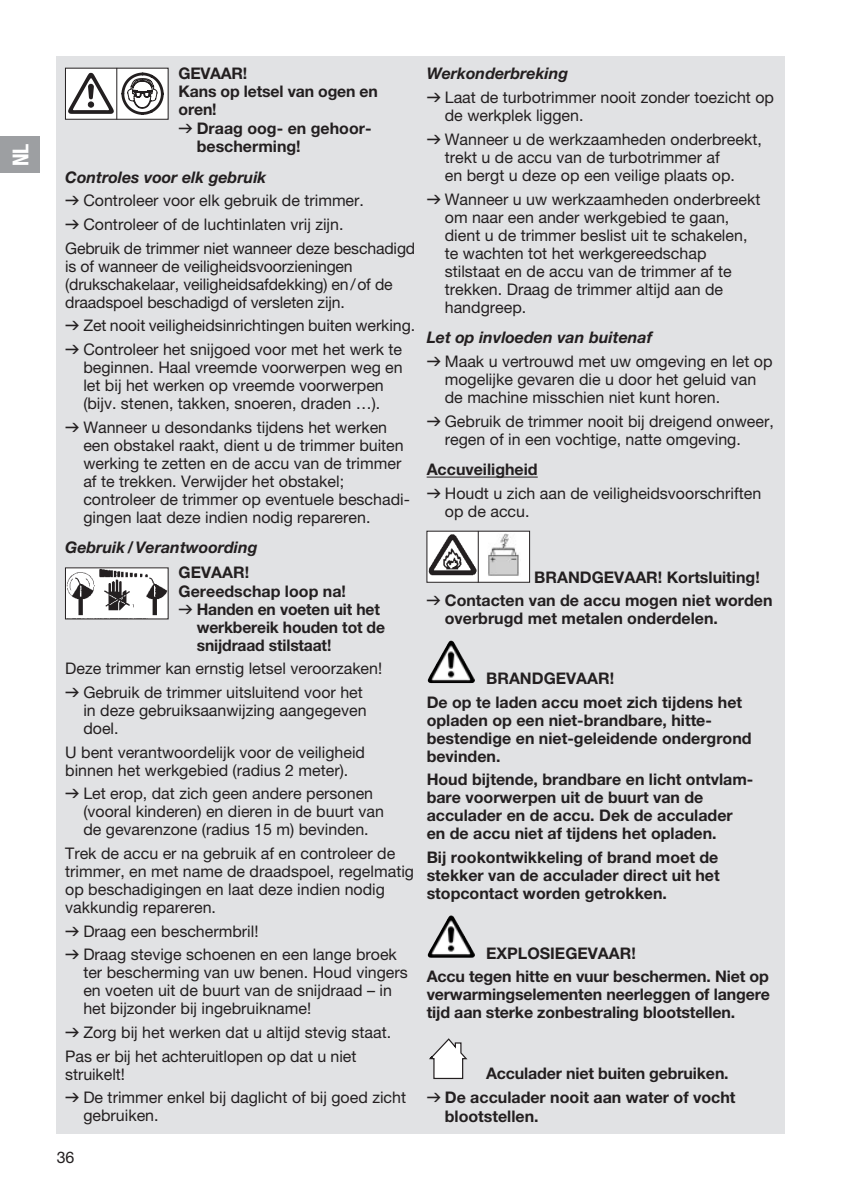
<style>
.page{position:relative;width:842px;height:1191px;background:#fff}
.page>*{position:absolute;margin:0;border:0;box-sizing:border-box;transform-origin:0 0}
.t1{font:22px "GARDENA Pro Bo Cond";color:#fff}
.t2{font:16px/18px "GARDENA Pro";color:#231f20}
.t3{font:700 16px/18px "GARDENA Pro";color:#231f20}
.t4{font:italic 700 16px "GARDENA Pro";color:#231f20}
.s1{font-family:"Formdruck";font-weight:400}
.s2{font-weight:700;font-style:italic}
.s3{font-family:"Formdruck"}
.s4{font-weight:700}
</style>
<div class="page">
<div style="left:57px;top:57px;width:728px;height:1077px;background:#e1e2e4"></div>
<div style="left:65px;top:68px;width:103px;height:51px;background:#fff"></div>
<hr style="left:116px;top:68px;width:1px;height:51px;background:#231f20">
<svg style="left:68px;top:73px;width:46px;height:41px"></svg>
<svg style="left:121px;top:73px;width:43px;height:42px"></svg>
<img style="left:67px;top:569px;width:99px;height:48px">
<div style="left:65px;top:567px;width:103px;height:52px;border:1px solid #231f20"></div>
<hr style="left:427px;top:477px;width:111px;height:1px;background:#231f20">
<div style="left:427px;top:531px;width:103px;height:51px;background:#fff"></div>
<div style="left:427px;top:531px;width:103px;height:51px;border:1px solid #231f20"></div>
<hr style="left:478px;top:531px;width:1px;height:51px;background:#231f20">
<img style="left:427px;top:531px;width:51px;height:51px">
<img style="left:488px;top:534px;width:31px;height:42px">
<img style="left:427px;top:641px;width:48px;height:42px">
<img style="left:427px;top:915px;width:47px;height:43px">
<svg style="left:429px;top:1038px;width:39px;height:41px"></svg>
<div style="left:0;top:137px;width:40px;height:36px;background:#9d9fa2"></div>
<h1 class="t1" style="left:7px;top:166px;width:24px;rotate:-90deg">NL</h1>
<p class="t3" style="left:179px;top:64px;width:70px">GEVAAR!</p>
<p class="t3" style="left:179px;top:82px;width:201px">Kans op letsel van ogen en</p>
<p class="t3" style="left:179px;top:100px;width:40px">oren!</p>
<p class="t3" style="left:179px;top:118px;width:193px"><span class="s1">v</span> Draag oog- en gehoor-</p>
<p class="t3" style="left:197px;top:136px;width:105px">bescherming!</p>
<p class="t2" style="left:65px;top:165px;width:352px;line-height:23.6px"><span class="s2">Controles voor elk gebruik<br></span><span class="s3">v</span> Controleer voor elk gebruik de trimmer.<br><span class="s3">v</span> Controleer of de luchtinlaten vrij zijn.<br>Gebruik de trimmer niet wanneer deze beschadigd</p>
<p class="t2" style="left:65px;top:257px;width:329px">is of wanneer de veiligheidsvoorzieningen (drukschakelaar, veiligheidsafdekking) en/of de draadspoel beschadigd of versleten zijn.</p>
<p class="t2" style="left:65px;top:313px;width:352px;line-height:23.6px"><span class="s3">v</span> Zet nooit veiligheidsinrichtingen buiten werking. <span class="s3">v</span> Controleer het snijgoed voor met het werk te</p>
<p class="t2" style="left:83px;top:358px;width:321px">beginnen. Haal vreemde voorwerpen weg en let bij het werken op vreemde voorwerpen (bijv. stenen, takken, snoeren, draden …).</p>
<p class="t2" style="left:83px;top:418px;width:328px;text-indent:-18px"><span class="s3">v</span> Wanneer u desondanks tijdens het werken een obstakel raakt, dient u de trimmer buiten werking te zetten en de accu van de trimmer af te trekken. Verwijder het obstakel; controleer de trimmer op eventuele beschadi&shy;gingen laat deze indien nodig repareren.</p>
<p class="t4" style="left:65px;top:538px;width:194px">Gebruik/Verantwoording</p>
<p class="t3" style="left:179px;top:563px;width:72px">GEVAAR!</p>
<p class="t3" style="left:179px;top:581px;width:169px">Gereedschap loop na!</p>
<p class="t3" style="left:179px;top:599px;width:203px"><span class="s1">v</span> Handen en voeten uit het</p>
<p class="t3" style="left:197px;top:617px;width:190px">werkbereik houden tot de</p>
<p class="t3" style="left:197px;top:635px;width:136px">snijdraad stilstaat!</p>
<p class="t2" style="left:65px;top:656px;width:319px;line-height:23.6px">Deze trimmer kan ernstig letsel veroorzaken! <span class="s3">v</span> Gebruik de trimmer uitsluitend voor het</p>
<p class="t2" style="left:83px;top:701px;width:285px">in deze gebruiksaanwijzing aangegeven doel.</p>
<p class="t2" style="left:65px;top:742px;width:301px">U bent verantwoordelijk voor de veiligheid binnen het werkgebied (radius 2 meter).</p>
<p class="t2" style="left:83px;top:784px;width:302px;text-indent:-18px"><span class="s3">v</span> Let erop, dat zich geen andere personen (vooral kinderen) en dieren in de buurt van de gevarenzone (radius 15 m) bevinden.</p>
<p class="t2" style="left:65px;top:844px;width:350px">Trek de accu er na gebruik af en controleer de trimmer, en met name de draadspoel, regelmatig op beschadigingen en laat deze indien nodig vakkundig repareren.</p>
<p class="t2" style="left:65px;top:919px;width:333px;line-height:23.6px"><span class="s3">v</span> Draag een beschermbril!<br><span class="s3">v</span> Draag stevige schoenen en een lange broek</p>
<p class="t2" style="left:83px;top:963px;width:326px">ter bescherming van uw benen. Houd vingers en voeten uit de buurt van de snijdraad – in het bijzonder bij ingebruikname!</p>
<p class="t2" style="left:65px;top:1020px;width:328px;line-height:23.6px"><span class="s3">v</span> Zorg bij het werken dat u altijd stevig staat.<br>Pas er bij het achteruitlopen op dat u niet</p>
<p class="t2" style="left:65px;top:1062px;width:342px;line-height:23.6px">struikelt!<br><span class="s3">v</span> De trimmer enkel bij daglicht of bij goed zicht</p>
<p class="t2" style="left:83px;top:1106px;width:77px">gebruiken.</p>
<p class="t2" style="left:57px;top:1147px;width:19px">36</p>
<p class="t2" style="left:427px;top:62px;width:349px;line-height:23.6px"><span class="s2">Werkonderbreking<br></span><span class="s3">v</span> Laat de turbotrimmer nooit zonder toezicht op</p>
<p class="t2" style="left:427px;top:103px;width:337px;line-height:23.6px;text-indent:18px">de werkplek liggen.<br><span class="s3">v</span> Wanneer u de werkzaamheden onderbreekt,</p>
<p class="t2" style="left:445px;top:148px;width:292px">trekt u de accu van de turbotrimmer af en bergt u deze op een veilige plaats op.</p>
<p class="t2" style="left:445px;top:190px;width:317px;text-indent:-18px"><span class="s3">v</span> Wanneer u uw werkzaamheden onderbreekt om naar een ander werkgebied te gaan, dient u de trimmer beslist uit te schakelen, te wachten tot het werkgereedschap stilstaat en de accu van de trimmer af te trekken. Draag de trimmer altijd aan de handgreep.</p>
<p class="t2" style="left:427px;top:325px;width:347px;line-height:23.6px"><span class="s2">Let op invloeden van buitenaf<br></span><span class="s3">v</span> Maak u vertrouwd met uw omgeving en let op</p>
<p class="t2" style="left:445px;top:370px;width:313px">mogelijke gevaren die u door het geluid van de machine misschien niet kunt horen.</p>
<p class="t2" style="left:445px;top:412px;width:330px;text-indent:-18px"><span class="s3">v</span> Gebruik de trimmer nooit bij dreigend onweer, regen of in een vochtige, natte omgeving.</p>
<p class="t2" style="left:427px;top:458px;width:336px;line-height:23.6px"><span class="s4">Accuveiligheid<br></span><span class="s3">v</span> Houdt u zich aan de veiligheidsvoorschriften</p>
<p class="t2" style="left:445px;top:502px;width:86px">op de accu.</p>
<p class="t3" style="left:427px;top:564px;width:347px;line-height:23.6px;text-indent:108px">BRANDGEVAAR! Kortsluiting! <span class="s1">v</span> Contacten van de accu mogen niet worden</p>
<p class="t3" style="left:445px;top:609px;width:275px">overbrugd met metalen onderdelen.</p>
<p class="t3" style="left:427px;top:666px;width:317px;line-height:23.6px;text-indent:60px">BRANDGEVAAR!<br>De op te laden accu moet zich tijdens het</p>
<p class="t3" style="left:427px;top:710px;width:326px">opladen op een niet-brandbare, hitte&shy;bestendige en niet-geleidende ondergrond bevinden.</p>
<p class="t3" style="left:427px;top:770px;width:327px">Houd bijtende, brandbare en licht ontvlam&shy;bare voorwerpen uit de buurt van de acculader en de accu. Dek de acculader en de accu niet af tijdens het opladen.</p>
<p class="t3" style="left:427px;top:848px;width:295px;text-align:justify">Bij rookontwikkeling of brand moet de stekker van de acculader direct uit het stopcontact worden getrokken.</p>
<p class="t3" style="left:427px;top:940px;width:344px;line-height:23.6px;text-indent:60px">EXPLOSIEGEVAAR!<br>Accu tegen hitte en vuur beschermen. Niet op</p>
<p class="t3" style="left:427px;top:985px;width:345px">verwarmingselementen neerleggen of langere tijd aan sterke zonbestraling blootstellen.</p>
<p class="t3" style="left:427px;top:1061px;width:310px;line-height:23.6px;text-indent:59px">Acculader niet buiten gebruiken. <span class="s1">v</span> De acculader nooit aan water of vocht</p>
<p class="t3" style="left:445px;top:1106px;width:95px">blootstellen.</p>
</div>
